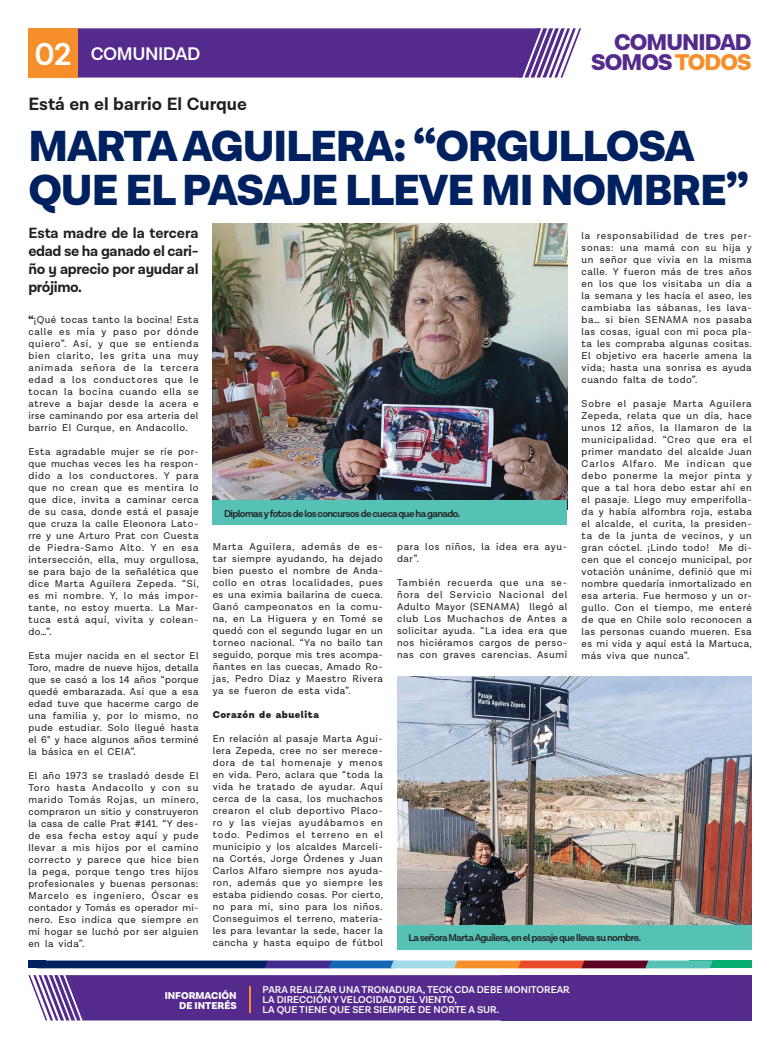
<style>
.page{position:relative;width:780px;height:1049px;background:#fff}
.page>*{position:absolute;margin:0;border:0;box-sizing:border-box;transform-origin:0 0}
.t1{font:900 44px/44px "Lota Grotesque Alt 3";letter-spacing:-.025em;color:#002160}
.t2{font:600 32px "Lota Grotesque Alt 1";color:#fff}
.t3{font:900 23px "Lota Grotesque Alt 3";letter-spacing:-.04em;color:#542b8d}
.t4{font:600 18.5px "Lota Grotesque Alt 1";letter-spacing:-.025em;color:#fff}
.t5{font:700 18px "Lota Grotesque Alt 3";color:#231f20}
.t6{font:700 15px/18px "Lota Grotesque Alt 3";letter-spacing:-.025em;color:#231f20;text-align:justify}
.t7{font:10px/12px "Lota Grotesque Alt 1";letter-spacing:.05em;color:#231f20;text-align:justify}
.t8{font:600 10px/10px "Lota Grotesque Alt 1";color:#fff}
.t9{font:600 10px "Lota Grotesque Alt 1";letter-spacing:-.06em;color:#231f20}
.t10{font:900 10px/10px "Lota Grotesque Alt 2";color:#fff;text-align:right}
.t11{font:900 10px "Lota Grotesque Alt 2";letter-spacing:.05em;color:#231f20}
.s1{color:#f68e29}
.s2{font-family:"Lota Grotesque Alt 3";font-weight:900}
</style>
<div class="page">
<svg style="left:78px;top:28px;width:503px;height:50px;background:#5f3994"></svg>
<div style="left:28px;top:28px;width:50px;height:50px;background:#f68e29"></div>
<div style="left:689px;top:960px;width:62px;height:8px;background:#09ae73"></div>
<div style="left:28px;top:960px;width:18px;height:8px;background:#002160"></div>
<svg style="left:46px;top:960px;width:666px;height:8px;background:#61607a"></svg>
<svg style="left:28px;top:975px;width:473px;height:45px;background:#5d3693"></svg>
<div style="left:501px;top:975px;width:250px;height:45px;background:#542b8d"></div>
<hr style="left:249px;top:986px;width:2px;height:27px;background:#f68e29">
<img style="left:397px;top:677px;width:354px;height:248px">
<img style="left:213px;top:223px;width:354px;height:277px">
<div style="left:397px;top:925px;width:354px;height:24px;background:#55c2b5"></div>
<div style="left:213px;top:500px;width:354px;height:24px;background:#55c2b5"></div>
<h3 class="t3" style="left:614px;top:28px;width:139px">COMUNIDAD</h3>
<h2 class="t2" style="left:34px;top:35px;width:39px">02</h2>
<h3 class="t3" style="left:591px;top:48px;width:162px">SOMOS<span class="s1">TODOS</span></h3>
<h3 class="t4" style="left:91px;top:43px;width:111px">COMUNIDAD</h3>
<h3 class="t5" style="left:28px;top:94px;width:220px">Está en el barrio El Curque</h3>
<h1 class="t1" style="left:28px;top:125px;width:721px">MARTA AGUILERA: “ORGULLOSA<br>QUE EL PASAJE LLEVE MI NOMBRE”</h1>
<h3 class="t6" style="left:28px;top:224px;width:172px">Esta madre de la tercera edad se ha ganado el cari&shy;ño y aprecio por ayudar al prójimo.</h3>
<p class="t7" style="left:28px;top:313px;width:172px"><span class="s2">“</span>¡Qué tocas tanto la bocina! Esta calle es mía y paso por dónde quiero”. Así, y que se entienda bien clarito, les grita una muy animada señora de la tercera edad a los conductores que le tocan la bocina cuando ella se atreve a bajar desde la acera e irse caminando por esa arteria del barrio El Curque, en Andacollo.</p>
<p class="t7" style="left:28px;top:445px;width:172px">Esta agradable mujer se ríe por&shy;que muchas veces les ha respon&shy;dido a los conductores. Y para que no crean que es mentira lo que dice, invita a caminar cerca de su casa, donde está el pasaje que cruza la calle Eleonora Lato&shy;rre y une Arturo Prat con Cuesta de Piedra-Samo Alto. Y en esa intersección, ella, muy orgullosa, se para bajo de la señalética que dice Marta Aguilera Zepeda. “Sí, es mi nombre. Y, lo más impor&shy;tante, no estoy muerta. La Mar&shy;tuca está aquí, vivita y colean&shy;do…”.</p>
<p class="t7" style="left:28px;top:649px;width:172px">Esta mujer nacida en el sector El Toro, madre de nueve hijos, detalla que se casó a los 14 años “porque quedé embarazada. Así que a esa edad tuve que hacerme cargo de una familia y, por lo mismo, no pude estudiar. Solo llegué hasta el 6° y hace algunos años terminé la básica en el CEIA”.</p>
<p class="t7" style="left:28px;top:769px;width:172px">El año 1973 se trasladó desde El Toro hasta Andacollo y con su marido Tomás Rojas, un minero, compraron un sitio y construyeron la casa de calle Prat #141. “Y des&shy;de esa fecha estoy aquí y pude llevar a mis hijos por el camino correcto y parece que hice bien la pega, porque tengo tres hijos profesionales y buenas personas:<br>Marcelo es ingeniero, Óscar es contador y Tomás es operador mi&shy;nero. Eso indica que siempre en mí hogar se luchó por ser alguien en la vida”.</p>
<p class="t7" style="left:581px;top:230px;width:172px">la responsabilidad de tres per&shy;sonas: una mamá con su hija y un señor que vivía en la misma calle. Y fueron más de tres años en los que los visitaba un día a la semana y les hacía el aseo, les cambiaba las sábanas, les lava&shy;ba… si bien SENAMA nos pasaba las cosas, igual con mi poca pla&shy;ta les compraba algunas cositas.<br>El objetivo era hacerle amena la vida; hasta una sonrisa es ayuda cuando falta de todo”.</p>
<p class="t7" style="left:581px;top:398px;width:172px">Sobre el pasaje Marta Aguilera Zepeda, relata que un día, hace unos 12 años, la llamaron de la municipalidad. “Creo que era el primer mandato del alcalde Juan Carlos Alfaro. Me indican que debo ponerme la mejor pinta y que a tal hora debo estar ahí en el pasaje. Llego muy emperifolla&shy;da y había alfombra roja, estaba el alcalde, el curita, la presiden&shy;ta de la junta de vecinos, y un gran cóctel. ¡Lindo todo! Me di&shy;cen que el concejo municipal, por votación unánime, definió que mi nombre quedaría inmortalizado en esa arteria. Fue hermoso y un or&shy;gullo. Con el tiempo, me enteré de que en Chile solo reconocen a las personas cuando mueren. Esa es mi vida y aquí está la Martuca, más viva que nunca”.</p>
<p class="t9" style="left:224px;top:507px;width:238px">Diplomas y fotos de los concursos de cueca que ha ganado.</p>
<p class="t7" style="left:213px;top:541px;width:172px">Marta Aguilera, además de es&shy;tar siempre ayudando, ha dejado bien puesto el nombre de Anda&shy;collo en otras localidades, pues es una eximia bailarina de cueca.<br>Ganó campeonatos en la comu&shy;na, en La Higuera y en Tomé se quedó con el segundo lugar en un torneo nacional. “Ya no bailo tan seguido, porque mis tres acompa&shy;ñantes en las cuecas, Amado Ro&shy;jas, Pedro Díaz y Maestro Rivera ya se fueron de esta vida”.</p>
<p class="t11" style="left:213px;top:708px;width:108px">Corazón de abuelita</p>
<p class="t7" style="left:213px;top:733px;width:172px">En relación al pasaje Marta Agui&shy;lera Zepeda, cree no ser merece&shy;dora de tal homenaje y menos en vida. Pero, aclara que “toda la vida he tratado de ayudar. Aquí cerca de la casa, los muchachos crearon el club deportivo Placo&shy;ro y las viejas ayudábamos en todo. Pedimos el terreno en el municipio y los alcaldes Marceli&shy;na Cortés, Jorge Órdenes y Juan Carlos Alfaro siempre nos ayuda&shy;ron, además que yo siempre les estaba pidiendo cosas. Por cierto, no para mí, sino para los niños.<br>Conseguimos el terreno, materia&shy;les para levantar la sede, hacer la cancha y hasta equipo de fútbol</p>
<p class="t7" style="left:397px;top:541px;width:172px">para los niños, la idea era ayu&shy;dar”.</p>
<p class="t7" style="left:397px;top:577px;width:172px">También recuerda que una se&shy;ñora del Servicio Nacional del Adulto Mayor (SENAMA) llegó al club Los Muchachos de Antes a solicitar ayuda. “La idea era que nos hiciéramos cargos de perso&shy;nas con graves carencias. Asumí</p>
<p class="t9" style="left:408px;top:932px;width:234px">La señora Marta Aguilera, en el pasaje que lleva su nombre.</p>
<p class="t10" style="left:165px;top:990px;width:74px">INFORMACIÓN<br>DE INTERÉS</p>
<p class="t8" style="left:262px;top:985px;width:309px">PARA REALIZAR UNA TRONADURA, TECK CDA DEBE MONITOREAR<br>LA DIRECCIÓN Y VELOCIDAD DEL VIENTO,<br>LA QUE TIENE QUE SER SIEMPRE DE NORTE A SUR.</p>
</div>
